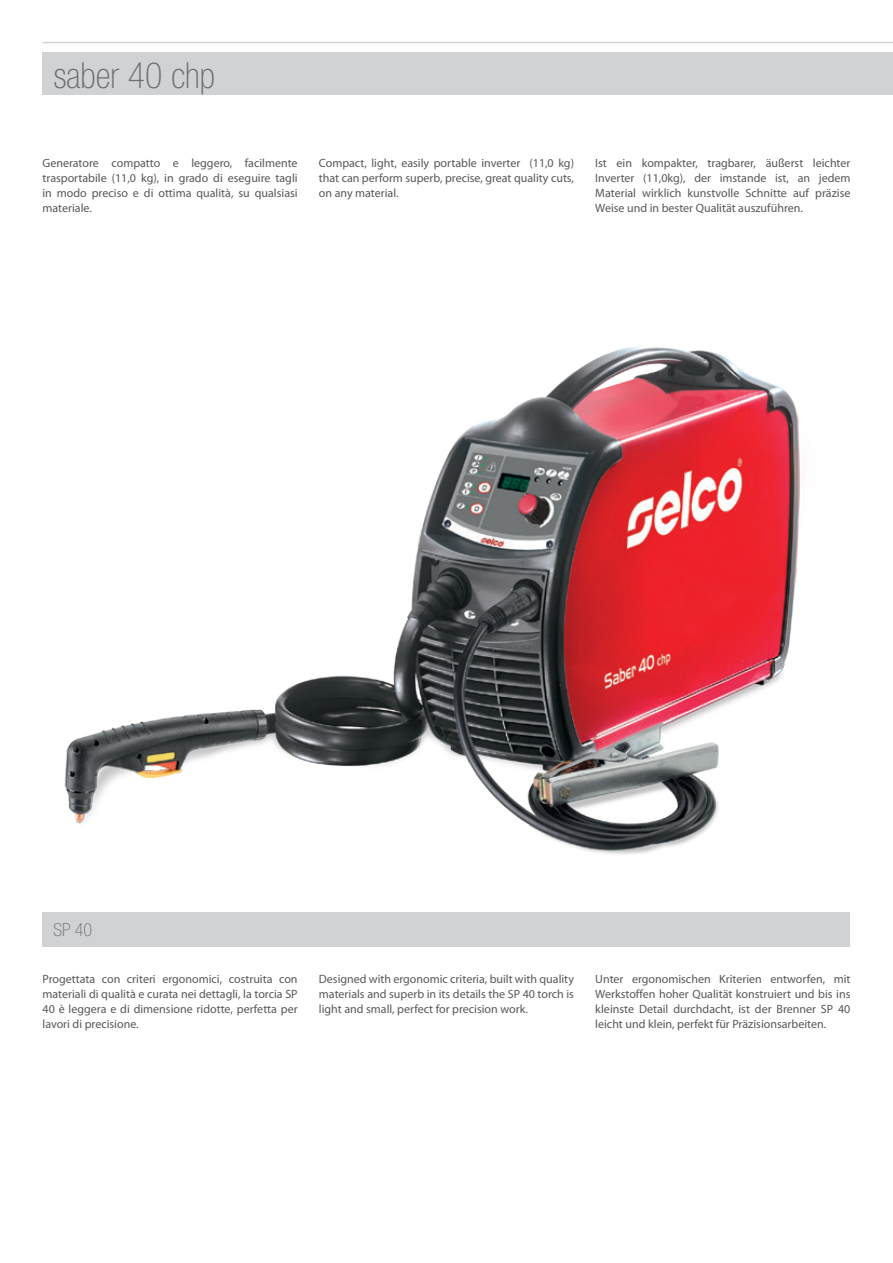
<style>
.page{position:relative;width:893px;height:1263px;background:#fff}
.page>*{position:absolute;margin:0;border:0;box-sizing:border-box;transform-origin:0 0}
.t1{font:100 condensed 36px "Helvetica Neue";color:#6c6d70}
.t2{font:100 condensed 18px "Helvetica Neue";color:#6c6d70}
.t3{font:12px/15px "Myriad Pro";color:#57585a;text-align:justify}
</style>
<div class="page">
<div style="left:43px;top:52px;width:850px;height:42px;background:#d1d2d4"></div>
<hr style="left:43px;top:42px;width:850px;height:1px;background:#d1d2d4">
<div style="left:43px;top:912px;width:807px;height:34px;background:#d1d2d4"></div>
<img style="left:64px;top:347px;width:736px;height:508px">
<p class="t1" style="left:54px;top:55px;width:163px">saber 40 chp</p>
<p class="t3" style="left:43px;top:156px;width:257px">Generatore compatto e leggero, facilmente trasportabile (11,0 kg), in grado di eseguire tagli in modo preciso e di ottima qualità, su qualsiasi materiale.</p>
<p class="t3" style="left:319px;top:156px;width:257px">Compact, light, easily portable inverter (11,0 kg) that can perform superb, precise, great quality cuts, on any material.</p>
<p class="t3" style="left:595px;top:156px;width:257px">Ist ein kompakter, tragbarer, äußerst leichter Inverter (11,0kg), der imstande ist, an jedem Material wirklich kunstvolle Schnitte auf präzise Weise und in bester Qualität auszuführen.</p>
<p class="t2" style="left:54px;top:920px;width:40px">SP 40</p>
<p class="t3" style="left:43px;top:972px;width:257px">Progettata con criteri ergonomici, costruita con materiali di qualità e curata nei dettagli, la torcia SP 40 è leggera e di dimensione ridotte, perfetta per lavori di precisione.</p>
<p class="t3" style="left:319px;top:972px;width:257px">Designed with ergonomic criteria, built with quality materials and superb in its details the SP 40 torch is light and small, perfect for precision work.</p>
<p class="t3" style="left:595px;top:972px;width:257px">Unter ergonomischen Kriterien entworfen, mit Werkstoffen hoher Qualität konstruiert und bis ins kleinste Detail durchdacht, ist der Brenner SP 40 leicht und klein, perfekt für Präzisionsarbeiten.</p>
</div>
